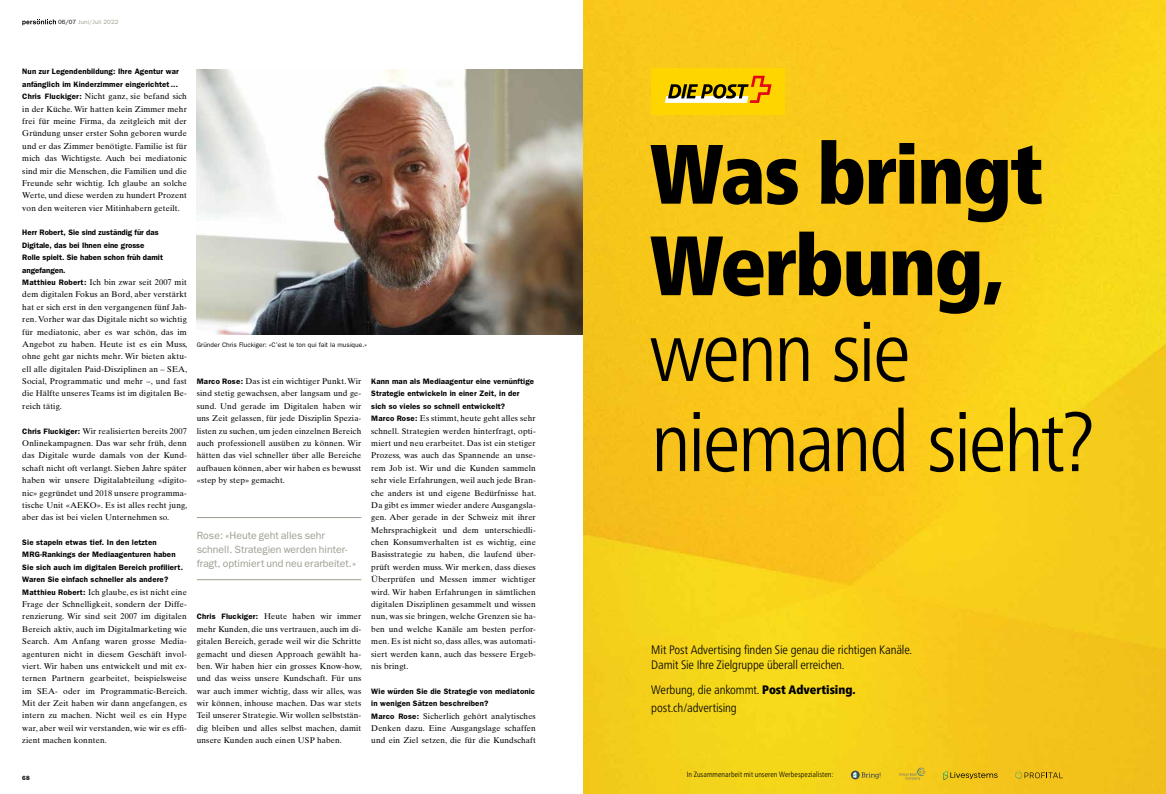
<style>
.page{position:relative;width:1166px;height:794px;background:#fff}
.page>*{position:absolute;margin:0;border:0;box-sizing:border-box;transform-origin:0 0}
.t1{font:300 condensed 84px/90.1px "Frutiger Neue LT";letter-spacing:-.035em;color:#000}
.t2{font:900 condensed 84px/91.4px "Frutiger Neue LT";letter-spacing:-.02em;color:#000}
.t3{font:300 condensed 12.25px/14.9px "Frutiger Neue LT";letter-spacing:-.01em;color:#000}
.t4{font:10.5px/14px "Franklin Gothic";color:#9e9d90}
.t5{font:8.31px/12.3px "Times Ten";letter-spacing:.015em;color:#000;text-align:justify}
.t6{font:600 7.88px/12.3px "Franklin Gothic";letter-spacing:.015em;color:#000}
.t7{font:300 condensed 7.61px "Frutiger Neue LT";letter-spacing:.005em;color:#000}
.t8{font:6.56px "Franklin Gothic";letter-spacing:.01em;color:#000}
.t9{font:6.12px "Franklin Gothic";letter-spacing:.015em;color:#9e9d90}
.t10{font:600 6.12px "Franklin Gothic";color:#000}
.s1{color:#000}
.s2{font-family:"Franklin Gothic";font-weight:600;font-size:7.88px}
.s3{font-weight:900}
</style>
<div class="page">
<hr style="left:197px;top:517px;width:164px;height:1px;background:#9e9d90">
<hr style="left:197px;top:579px;width:164px;height:1px;background:#9e9d90">
<img style="left:197px;top:69px;width:386px;height:265px">
<svg style="left:22px;top:19px;width:34px;height:6px"></svg>
<img style="left:583px;top:0;width:583px;height:794px">
<svg style="left:899px;top:767px;width:26px;height:13px"></svg>
<svg style="left:851px;top:770px;width:8px;height:9px"></svg>
<svg style="left:853px;top:772px;width:28px;height:7px"></svg>
<svg style="left:943px;top:770px;width:54px;height:10px"></svg>
<svg style="left:1015px;top:770px;width:48px;height:9px"></svg>
<div style="left:651px;top:68px;width:134px;height:47px;background:#ffd500"></div>
<svg style="left:665px;top:76px;width:106px;height:27px"></svg>
<p class="t9" style="left:58px;top:19px;width:62px"><span class="s1">06/07</span> Juni/Juli 2022</p>
<p class="t6" style="left:22px;top:66px;width:158px">Nun zur Legendenbildung: Ihre Agentur war anfänglich im Kinderzimmer eingerichtet...</p>
<p class="t5" style="left:22px;top:90px;width:166px"><span class="s2">Chris Fluckiger:</span> Nicht ganz, sie befand sich in der Küche. Wir hatten kein Zimmer mehr frei für meine Firma, da zeitgleich mit der Gründung unser erster Sohn geboren wurde und er das Zimmer benötigte. Familie ist für mich das Wichtigste. Auch bei mediatonic sind mir die Menschen, die Familien und die Freunde sehr wichtig. Ich glaube an solche Werte, und diese werden zu hundert Prozent von den weiteren vier Mitinhabern geteilt.</p>
<p class="t6" style="left:22px;top:227px;width:142px">Herr Robert, Sie sind zuständig für das<br>Digitale, das bei Ihnen eine grosse<br>Rolle spielt. Sie haben schon früh damit angefangen.</p>
<p class="t5" style="left:22px;top:276px;width:166px"><span class="s2">Matthieu Robert:</span> Ich bin zwar seit 2007 mit dem digitalen Fokus an Bord, aber verstärkt hat er sich erst in den vergangenen fünf Jah&shy;ren. Vorher war das Digitale nicht so wichtig für mediatonic, aber es war schön, das im Angebot zu haben. Heute ist es ein Muss, ohne geht gar nichts mehr. Wir bieten aktu&shy;ell alle digitalen Paid-Disziplinen an – SEA, Social, Programmatic und mehr –, und fast die Hälfte unseres Teams ist im digitalen Be&shy;reich tätig.</p>
<p class="t5" style="left:22px;top:424px;width:166px"><span class="s2">Chris Fluckiger:</span> Wir realisierten bereits 2007<br>Onlinekampagnen. Das war sehr früh, denn das Digitale wurde damals von der Kund&shy;schaft nicht oft verlangt. Sieben Jahre später haben wir unsere Digitalabteilung «digito&shy;nic» gegründet und 2018 unsere programma&shy;tische Unit «AEKO». Es ist alles recht jung, aber das ist bei vielen Unternehmen so.</p>
<p class="t6" style="left:22px;top:536px;width:162px">Sie stapeln etwas tief. In den letzten MRG-Rankings der Mediaagenturen haben Sie sich auch im digitalen Bereich profiliert.<br>Waren Sie einfach schneller als andere?</p>
<p class="t5" style="left:22px;top:585px;width:166px"><span class="s2">Matthieu Robert:</span> Ich glaube, es ist nicht eine Frage der Schnelligkeit, sondern der Diffe&shy;renzierung. Wir sind seit 2007 im digitalen Bereich aktiv, auch im Digitalmarketing wie Search. Am Anfang waren grosse Media&shy;agenturen nicht in diesem Geschäft invol&shy;viert. Wir haben uns entwickelt und mit ex&shy;ternen Partnern gearbeitet, beispielsweise im SEA- oder im Programmatic-Bereich.<br>Mit der Zeit haben wir dann angefangen, es intern zu machen. Nicht weil es ein Hype war, aber weil wir verstanden, wie wir es effi&shy;zient machen konnten.</p>
<p class="t8" style="left:197px;top:341px;width:172px">Gründer Chris Fluckiger: «C’est le ton qui fait la musique.»</p>
<p class="t5" style="left:197px;top:375px;width:166px"><span class="s2">Marco Rose:</span> Das ist ein wichtiger Punkt. Wir sind stetig gewachsen, aber langsam und ge&shy;sund. Und gerade im Digitalen haben wir uns Zeit gelassen, für jede Disziplin Spezia&shy;listen zu suchen, um jeden einzelnen Bereich auch professionell ausüben zu können. Wir hätten das viel schneller über alle Bereiche aufbauen können, aber wir haben es bewusst «step by step» gemacht.</p>
<p class="t4" style="left:197px;top:528px;width:161px">Rose: «Heute geht alles sehr schnell. Strategien werden hinter&shy;fragt, optimiert und neu erarbeitet.»</p>
<p class="t5" style="left:197px;top:610px;width:166px"><span class="s2">Chris Fluckiger:</span> Heute haben wir immer mehr Kunden, die uns vertrauen, auch im di&shy;gitalen Bereich, gerade weil wir die Schritte gemacht und diesen Approach gewählt ha&shy;ben. Wir haben hier ein grosses Know-how, und das weiss unsere Kundschaft. Für uns war auch immer wichtig, dass wir alles, was wir können, inhouse machen. Das war stets Teil unserer Strategie. Wir wollen selbststän&shy;dig bleiben und alles selbst machen, damit unsere Kunden auch einen USP haben.</p>
<p class="t6" style="left:371px;top:375px;width:164px">Kann man als Mediaagentur eine vernünftige<br>Strategie entwickeln in einer Zeit, in der sich so vieles so schnell entwickelt?</p>
<p class="t5" style="left:371px;top:412px;width:166px"><span class="s2">Marco Rose:</span> Es stimmt, heute geht alles sehr schnell. Strategien werden hinterfragt, opti&shy;miert und neu erarbeitet. Das ist ein stetiger Prozess, was auch das Spannende an unse&shy;rem Job ist. Wir und die Kunden sammeln sehr viele Erfahrungen, weil auch jede Bran&shy;che anders ist und eigene Bedürfnisse hat.<br>Da gibt es immer wieder andere Ausgangsla&shy;gen. Aber gerade in der Schweiz mit ihrer Mehrsprachigkeit und dem unterschiedli&shy;chen Konsumverhalten ist es wichtig, eine Basisstrategie zu haben, die laufend über&shy;prüft werden muss. Wir merken, dass dieses Überprüfen und Messen immer wichtiger wird. Wir haben Erfahrungen in sämtlichen digitalen Disziplinen gesammelt und wissen nun, was sie bringen, welche Grenzen sie ha&shy;ben und welche Kanäle am besten perfor&shy;men. Es ist nicht so, dass alles, was automati&shy;siert werden kann, auch das bessere Ergeb&shy;nis bringt.</p>
<p class="t6" style="left:371px;top:685px;width:165px">Wie würden Sie die Strategie von mediatonic in wenigen Sätzen beschreiben?</p>
<p class="t5" style="left:371px;top:709px;width:166px"><span class="s2">Marco Rose:</span> Sicherlich gehört analytisches Denken dazu. Eine Ausgangslage schaffen und ein Ziel setzen, die für die Kundschaft</p>
<p class="t10" style="left:22px;top:774px;width:9px">68</p>
<h1 class="t2" style="left:650px;top:128px;width:394px">Was bringt<br>Werbung,</h1>
<h1 class="t1" style="left:650px;top:306px;width:447px">wenn sie niemand sieht?</h1>
<h2 class="t3" style="left:651px;top:642px;width:262px">Mit Post Advertising finden Sie genau die richtigen Kanäle.<br>Damit Sie Ihre Zielgruppe überall erreichen.</h2>
<h2 class="t3" style="left:651px;top:680px;width:206px;line-height:18.4px">Werbung, die ankommt. <span class="s3">Post Advertising. </span>post.ch/advertising</h2>
<p class="t7" style="left:687px;top:770px;width:148px">In Zusammenarbeit mit unseren Werbespezialisten:</p>
</div>
